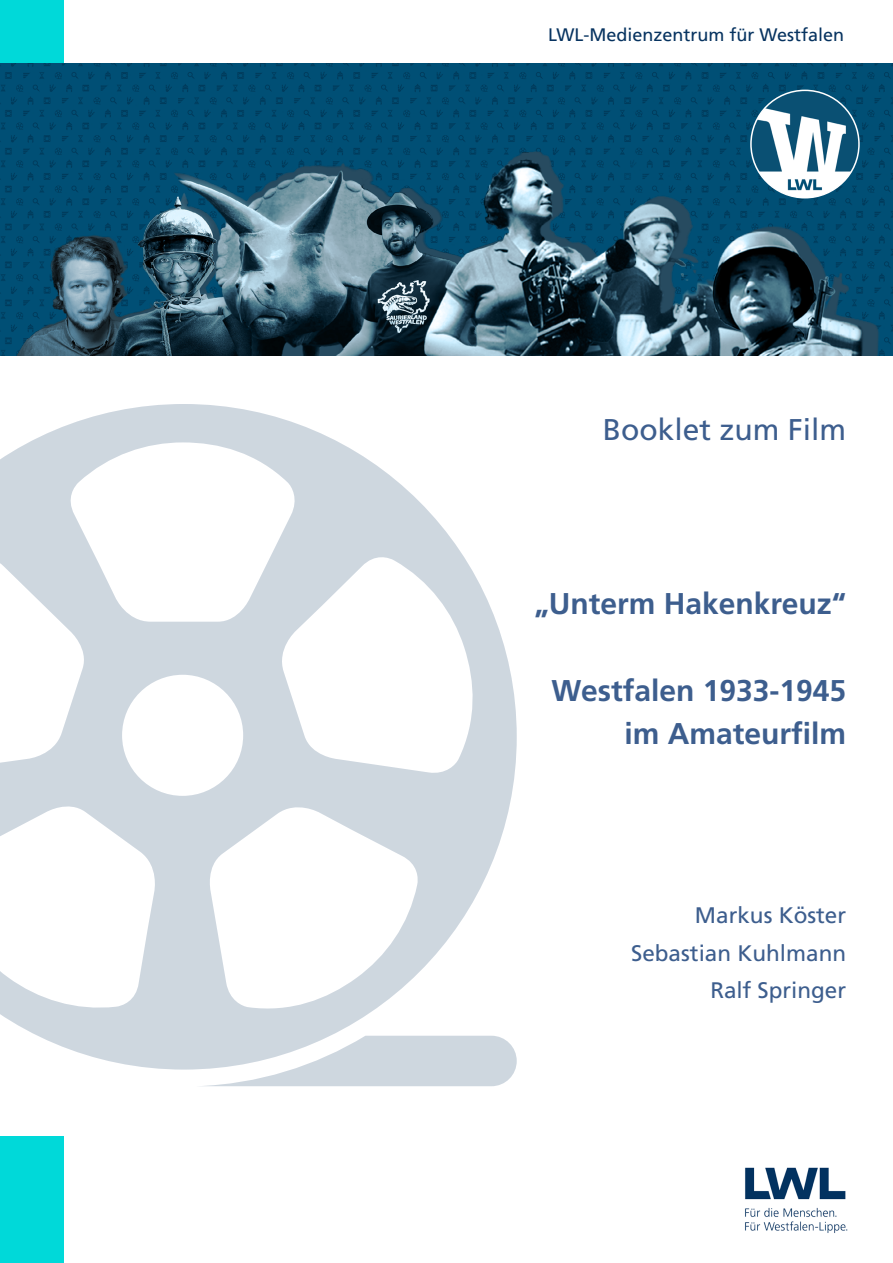
<style>
.page{position:relative;width:893px;height:1263px;background:#fff}
.page>*{position:absolute;margin:0;border:0;box-sizing:border-box;transform-origin:0 0}
.t1{font:700 30px/43.5px "Frutiger LT Com";color:#3d5e8e;text-align:right}
.t2{font:30px "Frutiger LT Com";color:#3d5e8e}
.t3{font:22.5px/37.5px "Frutiger LT Com";color:#3d5e8e;text-align:right}
.t4{font:18px "Frutiger LT";color:#073360}
</style>
<div class="page">
<div style="left:0;top:0;width:63px;height:82px;background:#00d9d9"></div>
<img style="left:0;top:63px;width:893px;height:293px">
<img style="left:13px;top:142px;width:867px;height:213px">
<img style="left:751px;top:90px;width:108px;height:108px;border-radius:54px">
<div style="left:750px;top:90px;width:110px;height:108px;border:2px solid #fff;border-radius:50%"></div>
<div style="left:0;top:1137px;width:63px;height:126px;background:#00d9d9"></div>
<img style="left:745px;top:1167px;width:103px;height:66px">
<svg style="left:196px;top:1069px;width:320px;height:17px"></svg>
<svg style="left:0;top:404px;width:517px;height:665px"></svg>
<p class="t4" style="left:548px;top:24px;width:297px">LWL-Medienzentrum für Westfalen</p>
<p class="t2" style="left:603px;top:412px;width:245px">Booklet zum Film</p>
<p class="t1" style="left:534px;top:582px;width:313px">„Unterm Hakenkreuz“</p>
<p class="t1" style="left:552px;top:669px;width:296px">Westfalen 1933-1945 im Amateurfilm</p>
<p class="t3" style="left:631px;top:896px;width:217px">Markus Köster<br>Sebastian Kuhlmann<br>Ralf Springer</p>
</div>
